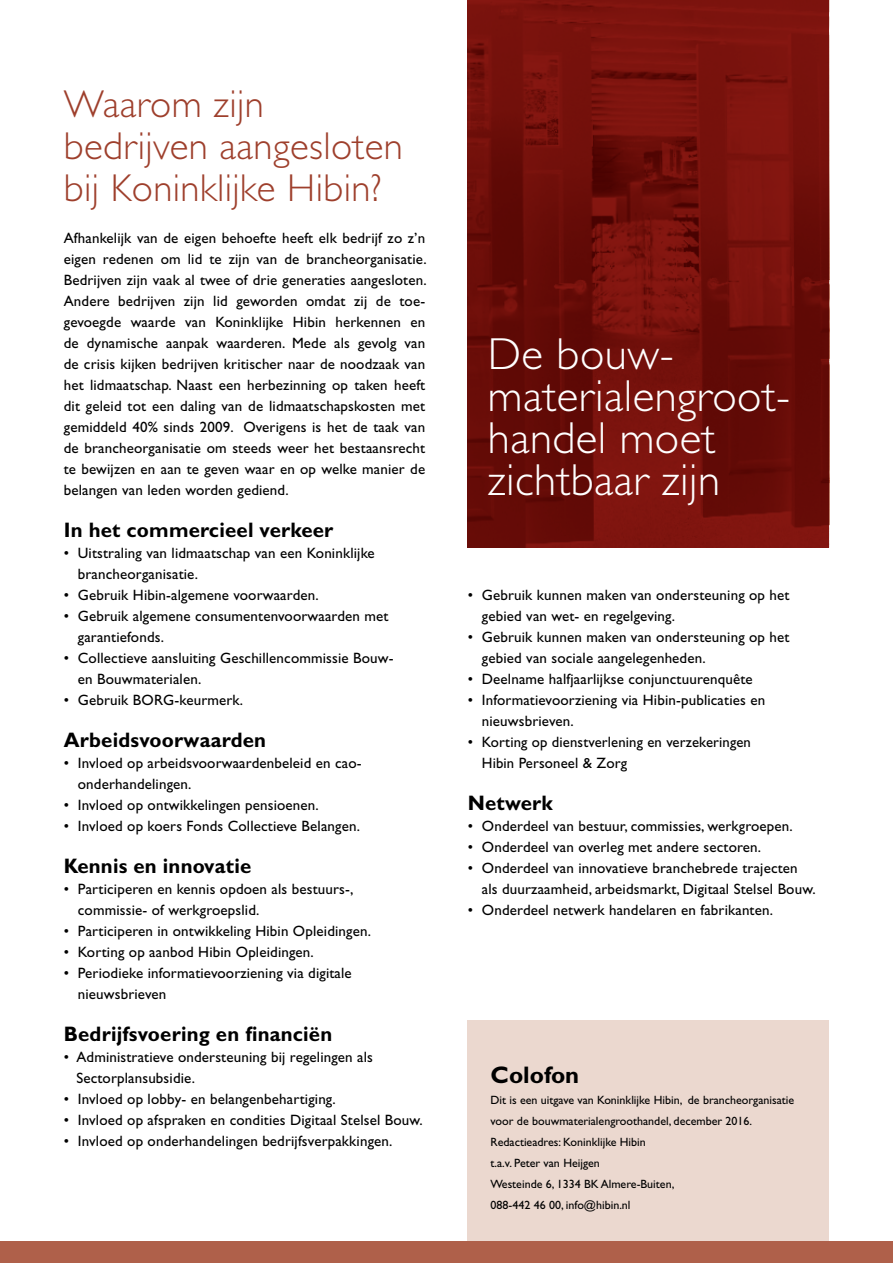
<style>
.page{position:relative;width:893px;height:1263px;background:#fff}
.page>*{position:absolute;margin:0;border:0;box-sizing:border-box;transform-origin:0 0}
.t1{font:300 45px/42px "Gill Sans";letter-spacing:.01em;color:#fff}
.t2{font:300 39px/42px "Gill Sans";letter-spacing:.01em;color:#9e3f2c}
.t3{font:700 24px "Gill Sans";color:#000}
.t4{font:700 21px "Gill Sans";letter-spacing:.01em;color:#000}
.t5{font:15px/21px "Gill Sans";letter-spacing:.01em;color:#000}
.t6{font:12px/21px "Gill Sans";color:#000}
</style>
<div class="page">
<div style="left:468px;top:1020px;width:361px;height:243px;background:#ebd8cf"></div>
<img style="left:468px;top:0;width:361px;height:547px">
<div style="left:0;top:1242px;width:893px;height:21px;background:#af604a"></div>
<h2 class="t2" style="left:64px;top:83px;width:341px">Waarom zijn bedrijven aangesloten bij Koninklijke Hibin?</h2>
<p class="t5" style="left:64px;top:228px;width:364px">Afhankelijk van de eigen behoefte heeft elk bedrijf zo z’n eigen redenen om lid te zijn van de brancheorganisatie.<br>Bedrijven zijn vaak al twee of drie generaties aangesloten.<br>Andere bedrijven zijn lid geworden omdat zij de toe&shy;gevoegde waarde van Koninklijke Hibin herkennen en de dynamische aanpak waarderen. Mede als gevolg van de crisis kijken bedrijven kritischer naar de noodzaak van het lidmaatschap. Naast een herbezinning op taken heeft dit geleid tot een daling van de lidmaatschapskosten met gemiddeld 40% sinds 2009. Overigens is het de taak van de brancheorganisatie om steeds weer het bestaansrecht te bewijzen en aan te geven waar en op welke manier de belangen van leden worden gediend.</p>
<h3 class="t4" style="left:64px;top:517px;width:271px">In het commercieel verkeer</h3>
<p class="t5" style="left:78px;top:543px;width:298px;text-indent:-14px">• Uitstraling van lidmaatschap van een Koninklijke brancheorganisatie.</p>
<p class="t5" style="left:64px;top:585px;width:257px">• Gebruik Hibin-algemene voorwaarden.</p>
<p class="t5" style="left:78px;top:606px;width:312px;text-indent:-14px">• Gebruik algemene consumentenvoorwaarden met garantiefonds.</p>
<p class="t5" style="left:78px;top:648px;width:317px;text-indent:-14px">• Collectieve aansluiting Geschillencommissie Bouw&shy;en Bouwmaterialen.</p>
<p class="t5" style="left:64px;top:690px;width:181px">• Gebruik BORG-keurmerk.</p>
<h3 class="t4" style="left:64px;top:727px;width:204px">Arbeidsvoorwaarden</h3>
<p class="t5" style="left:78px;top:753px;width:285px;text-indent:-14px">• Invloed op arbeidsvoorwaardenbeleid en cao&shy;onderhandelingen.</p>
<p class="t5" style="left:64px;top:795px;width:257px">• Invloed op ontwikkelingen pensioenen.</p>
<p class="t5" style="left:64px;top:816px;width:298px">• Invloed op koers Fonds Collectieve Belangen.</p>
<h3 class="t4" style="left:64px;top:853px;width:189px">Kennis en innovatie</h3>
<p class="t5" style="left:78px;top:879px;width:277px;text-indent:-14px">• Participeren en kennis opdoen als bestuurs-, commissie- of werkgroepslid.</p>
<p class="t5" style="left:64px;top:921px;width:309px">• Participeren in ontwikkeling Hibin Opleidingen.</p>
<p class="t5" style="left:64px;top:942px;width:252px">• Korting op aanbod Hibin Opleidingen.</p>
<p class="t5" style="left:78px;top:963px;width:275px;text-indent:-14px">• Periodieke informatievoorziening via digitale nieuwsbrieven</p>
<h3 class="t4" style="left:64px;top:1021px;width:270px">Bedrijfsvoering en financiën</h3>
<p class="t5" style="left:76px;top:1047px;width:298px;text-indent:-13px">• Administratieve ondersteuning bij regelingen als<br>Sectorplansubsidie.</p>
<p class="t5" style="left:64px;top:1089px;width:274px">• Invloed op lobby- en belangenbehartiging.</p>
<p class="t5" style="left:64px;top:1110px;width:361px">• Invloed op afspraken en condities Digitaal Stelsel Bouw.</p>
<p class="t5" style="left:64px;top:1131px;width:330px">• Invloed op onderhandelingen bedrijfsverpakkingen.</p>
<h1 class="t1" style="left:488px;top:333px;width:304px">De bouw&shy;materialengroot&shy;handel moet zichtbaar zijn</h1>
<p class="t5" style="left:482px;top:585px;width:309px;text-indent:-14px">• Gebruik kunnen maken van ondersteuning op het gebied van wet- en regelgeving.</p>
<p class="t5" style="left:482px;top:627px;width:309px;text-indent:-14px">• Gebruik kunnen maken van ondersteuning op het gebied van sociale aangelegenheden.</p>
<p class="t5" style="left:468px;top:669px;width:287px">• Deelname halfjaarlijkse conjunctuurenquête</p>
<p class="t5" style="left:482px;top:690px;width:285px;text-indent:-14px">• Informatievoorziening via Hibin-publicaties en nieuwsbrieven.</p>
<p class="t5" style="left:482px;top:732px;width:271px;text-indent:-14px">• Korting op dienstverlening en verzekeringen<br>Hibin Personeel &amp; Zorg</p>
<h3 class="t4" style="left:468px;top:790px;width:87px">Netwerk</h3>
<p class="t5" style="left:468px;top:816px;width:327px">• Onderdeel van bestuur, commissies, werkgroepen.</p>
<p class="t5" style="left:468px;top:837px;width:295px">• Onderdeel van overleg met andere sectoren.</p>
<p class="t5" style="left:482px;top:858px;width:335px;text-indent:-14px">• Onderdeel van innovatieve branchebrede trajecten als duurzaamheid, arbeidsmarkt, Digitaal Stelsel Bouw.</p>
<p class="t5" style="left:468px;top:900px;width:307px">• Onderdeel netwerk handelaren en fabrikanten.</p>
<h3 class="t3" style="left:490px;top:1061px;width:90px">Colofon</h3>
<p class="t6" style="left:490px;top:1090px;width:305px">Dit is een uitgave van Koninklijke Hibin, de brancheorganisatie voor de bouwmaterialengroothandel, december 2016.<br>Redactieadres: Koninklijke Hibin<br>t.a.v. Peter van Heijgen<br>Westeinde 6, 1334 BK Almere-Buiten,<br>088-442 46 00, info@hibin.nl</p>
</div>
